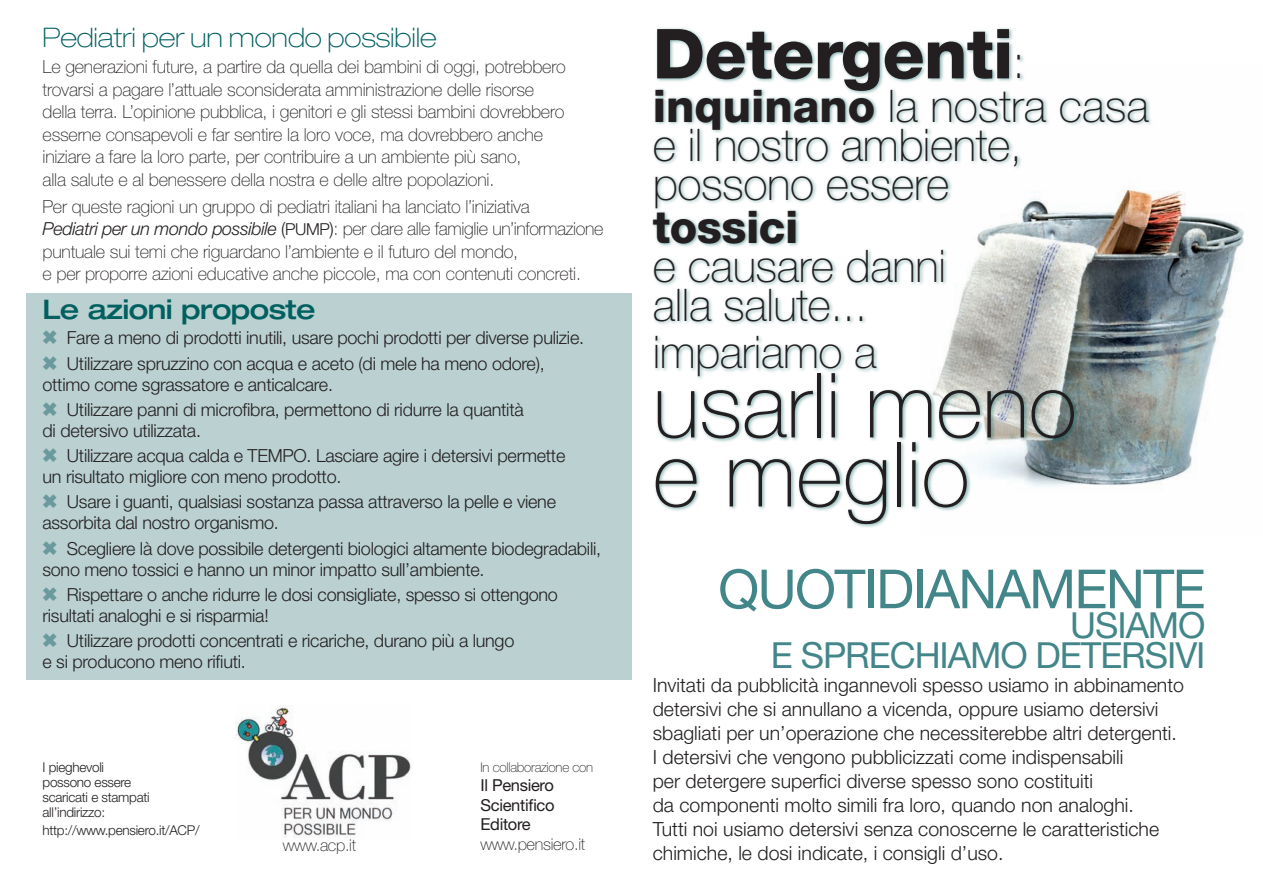
<style>
.page{position:relative;width:1263px;height:893px;background:#fff}
.page>*{position:absolute;margin:0;border:0;box-sizing:border-box;transform-origin:0 0}
.t1{font:100 90px/69px "Helvetica Neue";letter-spacing:-.005em;color:#231f20}
.t2{font:800 69px "Helvetica Neue";letter-spacing:-.01em;color:#231f20}
.t3{font:54px "Helvetica Neue";letter-spacing:-.03em;color:#428689}
.t4{font:100 45px/39px "Helvetica Neue";letter-spacing:-.01em;color:#231f20}
.t5{font:800 45px "Helvetica Neue";letter-spacing:-.01em;color:#231f20}
.t6{font:36px/30px "Helvetica Neue";letter-spacing:-.03em;color:#428689;text-align:right}
.t7{font:100 expanded 27px "Helvetica Neue";letter-spacing:-.005em;color:#005f5f}
.t8{font:500 expanded 27px "Helvetica Neue";letter-spacing:-.02em;color:#005f5f}
.t9{font:300 19.5px/24px "Helvetica Neue";color:#231f20}
.t10{font:300 18px/25.2px "Helvetica Neue";letter-spacing:-.015em;color:#231f20}
.t11{font:100 18px/22.5px "Helvetica Neue";letter-spacing:-.01em;color:#231f20}
.t12{font:16.5px/19.5px "Helvetica Neue";letter-spacing:-.02em;color:#231f20;text-align:justify}
.t13{font:100 16.5px "Helvetica Neue";letter-spacing:-.02em;color:#231f20}
.t14{font:300 13.5px/15px "Helvetica Neue";letter-spacing:-.02em;color:#231f20}
.t15{font:100 13.5px "Helvetica Neue";letter-spacing:-.02em;color:#231f20}
.s1{font-weight:300;font-style:italic}
.s2{font-weight:300}
.s3{font-weight:300;font-size:16.5px}
.s4{color:#6a9a9d}
.s5{font-weight:100;font-size:45px}
.s6{font-weight:800}
</style>
<div class="page">
<div style="left:26px;top:293px;width:605px;height:387px;background:#bad0d1"></div>
<img style="left:1154px;top:191px;width:90px;height:294px">
<div style="left:651px;top:26px;width:503px;height:503px;background:#005f5f;opacity:.5"></div>
<img style="left:235px;top:706px;width:176px;height:132px">
<h3 class="t7" style="left:43px;top:21px;width:395px">Pediatri per un mondo possibile</h3>
<p class="t11" style="left:43px;top:56px;width:525px">Le generazioni future, a partire da quella dei bambini di oggi, potrebbero trovarsi a pagare l’attuale sconsiderata amministrazione delle risorse della terra. L’opinione pubblica, i genitori e gli stessi bambini dovrebbero esserne consapevoli e far sentire la loro voce, ma dovrebbero anche iniziare a fare la loro parte, per contribuire a un ambiente più sano,<br>alla salute e al benessere della nostra e delle altre popolazioni.</p>
<p class="t11" style="left:43px;top:195px;width:562px">Per queste ragioni un gruppo di pediatri italiani ha lanciato l’iniziativa<br><span class="s1">Pediatri per un mondo possibile</span> <span class="s2">(</span><span class="s3">PUMP</span><span class="s2">)</span>: per dare alle famiglie un’informazione puntuale sui temi che riguardano l’ambiente e il futuro del mondo,<br>e per proporre azioni educative anche piccole, ma con contenuti concreti.</p>
<h3 class="t8" style="left:43px;top:293px;width:275px">Le azioni proposte</h3>
<p class="t10" style="left:43px;top:325px;width:543px"><span class="s4">✖</span> Fare a meno di prodotti inutili, usare pochi prodotti per diverse pulizie. <span class="s4">✖</span> Utilizzare spruzzino con acqua e aceto (di mele ha meno odore),</p>
<p class="t10" style="left:43px;top:371px;width:483px">ottimo come sgrassatore e anticalcare.<br><span class="s4">✖</span> Utilizzare panni di microfibra, permettono di ridurre la quantità</p>
<p class="t10" style="left:43px;top:418px;width:524px">di detersivo utilizzata.<br><span class="s4">✖</span> Utilizzare acqua calda e TEMPO. Lasciare agire i detersivi permette</p>
<p class="t10" style="left:43px;top:464px;width:515px">un risultato migliore con meno prodotto.<br><span class="s4">✖</span> Usare i guanti, qualsiasi sostanza passa attraverso la pelle e viene</p>
<p class="t10" style="left:43px;top:510px;width:560px">assorbita dal nostro organismo.<br><span class="s4">✖</span> Scegliere là dove possibile detergenti biologici altamente biodegradabili,</p>
<p class="t10" style="left:43px;top:556px;width:517px">sono meno tossici e hanno un minor impatto sull’ambiente.<br><span class="s4">✖</span> Rispettare o anche ridurre le dosi consigliate, spesso si ottengono</p>
<p class="t10" style="left:43px;top:603px;width:473px">risultati analoghi e si risparmia!<br><span class="s4">✖</span> Utilizzare prodotti concentrati e ricariche, durano più a lungo</p>
<p class="t10" style="left:43px;top:649px;width:205px">e si producono meno rifiuti.</p>
<p class="t14" style="left:43px;top:759px;width:109px">I pieghevoli possono essere scaricati e stampati all’indirizzo:</p>
<p class="t14" style="left:43px;top:822px;width:159px">http://www.pensiero.it/ACP/</p>
<p class="t13" style="left:283px;top:835px;width:75px">www.acp.it</p>
<p class="t15" style="left:480px;top:759px;width:114px">In collaborazione con</p>
<p class="t12" style="left:480px;top:775px;width:76px">I L PENSIERO SCIENTIFICO EDITORE</p>
<p class="t13" style="left:480px;top:834px;width:106px">www.pensiero.it</p>
<h2 class="t2" style="left:653px;top:13px;width:374px">Detergenti<span class="s5">:</span></h2>
<h3 class="t4" style="left:653px;top:86px;width:497px"><span class="s6">inquinano</span> la nostra casa e il nostro ambiente, possono essere</h3>
<h3 class="t5" style="left:653px;top:200px;width:147px">tossici</h3>
<h3 class="t4" style="left:653px;top:246px;width:295px">e causare danni alla salute...</h3>
<h3 class="t4" style="left:653px;top:333px;width:225px">impariamo a</h3>
<h1 class="t1" style="left:653px;top:371px;width:426px">usarli meno e meglio</h1>
<h3 class="t3" style="left:718px;top:557px;width:489px">QUOTIDIANAMENTE</h3>
<h3 class="t6" style="left:771px;top:610px;width:436px">USIAMO<br>E SPRECHIAMO DETERSIVI</h3>
<p class="t9" style="left:653px;top:673px;width:533px">Invitati da pubblicità ingannevoli spesso usiamo in abbinamento detersivi che si annullano a vicenda, oppure usiamo detersivi sbagliati per un’operazione che necessiterebbe altri detergenti.<br>I detersivi che vengono pubblicizzati come indispensabili<br>per detergere superfici diverse spesso sono costituiti<br>da componenti molto simili fra loro, quando non analoghi.<br>Tutti noi usiamo detersivi senza conoscerne le caratteristiche chimiche, le dosi indicate, i consigli d’uso.</p>
</div>
